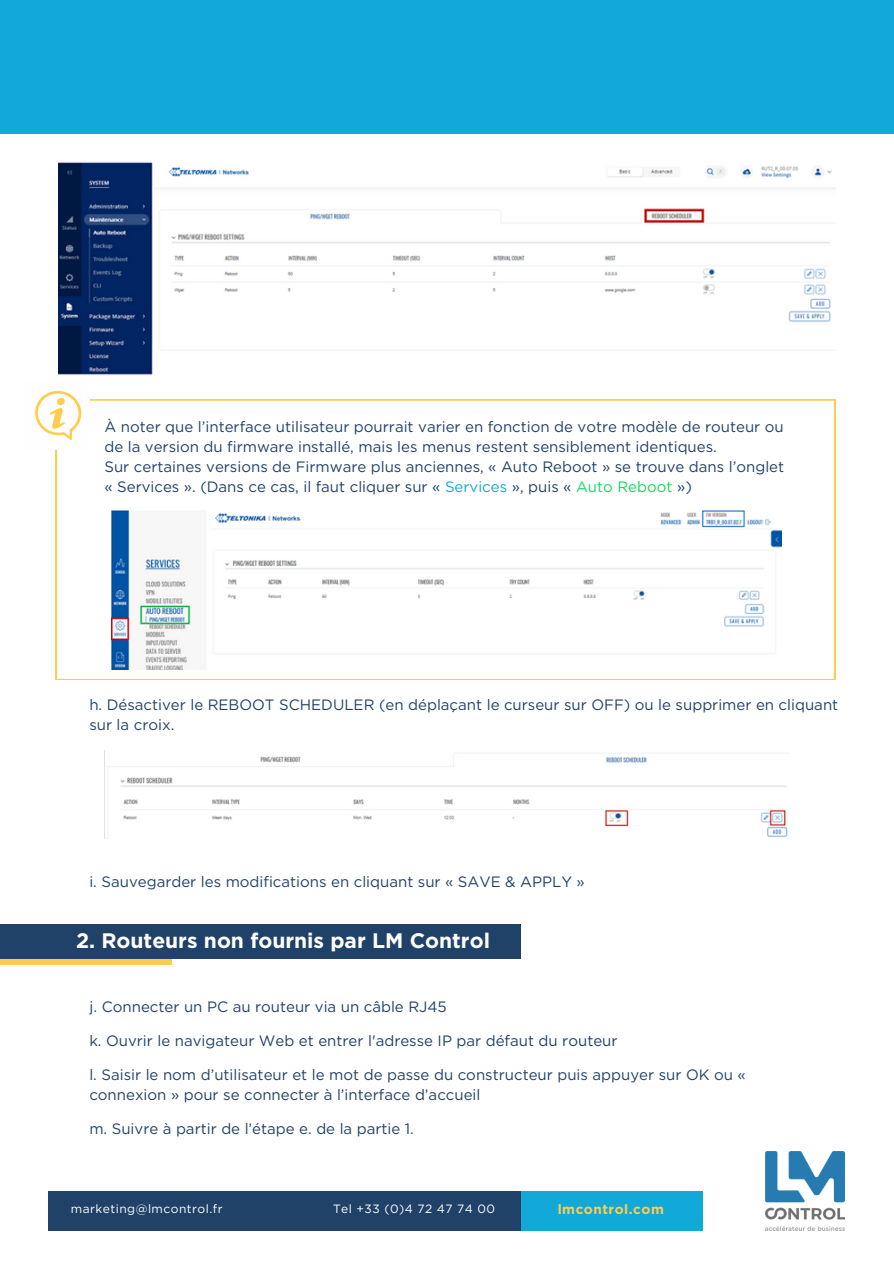
<style>
.page{position:relative;width:894px;height:1264px;background:#fff}
.page>*{position:absolute;margin:0;border:0;box-sizing:border-box;transform-origin:0 0}
.t1{font:700 21px "Gotham";color:#fffefe}
.t2{font:15px/20.2px "Gotham";color:#214268}
.t3{font:700 13.5px "Gotham";letter-spacing:.04em;color:#ffcd4d}
.t4{font:12px "Gotham";letter-spacing:.04em;color:#fff}
.s1{color:#12a9d9}
.s2{color:#12d95c}
</style>
<div class="page">
<div style="left:520px;top:1190px;width:182px;height:40px;background:#12a9d9"></div>
<img style="left:765px;top:1151px;width:79px;height:79px">
<div style="left:0;top:0;width:893px;height:133px;background:#12a9d9"></div>
<div style="left:0;top:924px;width:520px;height:34px;background:#214268"></div>
<div style="left:0;top:959px;width:172px;height:5px;background:#ffcd4d"></div>
<div style="left:49px;top:1190px;width:471px;height:40px;background:#214268"></div>
<img style="left:58px;top:162px;width:776px;height:213px">
<svg style="left:56px;top:399px;width:778px;height:281px"></svg>
<img style="left:112px;top:510px;width:669px;height:160px">
<img style="left:104px;top:751px;width:684px;height:87px">
<div style="left:19px;top:380px;width:70px;height:69px;background:#fffefe"></div>
<svg style="left:35px;top:390px;width:47px;height:49px"></svg>
<p class="t2" style="left:104px;top:416px;width:681px">À noter que l’interface utilisateur pourrait varier en fonction de votre modèle de routeur ou de la version du firmware installé, mais les menus restent sensiblement identiques.<br>Sur certaines versions de Firmware plus anciennes, « Auto Reboot » se trouve dans l’onglet « Services ». (Dans ce cas, il faut cliquer sur « <span class="s1">Services</span> », puis « <span class="s2">Auto Reboot</span> »)</p>
<h3 class="t2" style="left:89px;top:694px;width:750px">h. Désactiver le REBOOT SCHEDULER (en déplaçant le curseur sur OFF) ou le supprimer en cliquant sur la croix.</h3>
<h3 class="t2" style="left:89px;top:871px;width:497px">i. Sauvegarder les modifications en cliquant sur « SAVE &amp; APPLY »</h3>
<h3 class="t1" style="left:76px;top:928px;width:415px">2. Routeurs non fournis par LM Control</h3>
<p class="t2" style="left:90px;top:996px;width:358px">j. Connecter un PC au routeur via un câble RJ45</p>
<h3 class="t2" style="left:89px;top:1030px;width:529px">k. Ouvrir le navigateur Web et entrer l'adresse IP par défaut du routeur</h3>
<p class="t2" style="left:89px;top:1064px;width:657px">l. Saisir le nom d’utilisateur et le mot de passe du constructeur puis appuyer sur OK ou « connexion » pour se connecter à l’interface d’accueil</p>
<h1 class="t2" style="left:89px;top:1118px;width:326px">m. Suivre à partir de l’étape e. de la partie 1.</h1>
<p class="t4" style="left:71px;top:1201px;width:153px">marketing@lmcontrol.fr</p>
<h3 class="t4" style="left:333px;top:1201px;width:163px">Tel +33 (0)4 72 47 74 00</h3>
<p class="t4" style="left:59px;top:1202px;width:198px">E-mail marketing@lmcontrol.fr</p>
<p class="t4" style="left:345px;top:1201px;width:163px">Tel +33 (0)4 72 4 74 00</p>
<p class="t3" style="left:557px;top:1201px;width:108px">lmcontrol.com</p>
</div>
